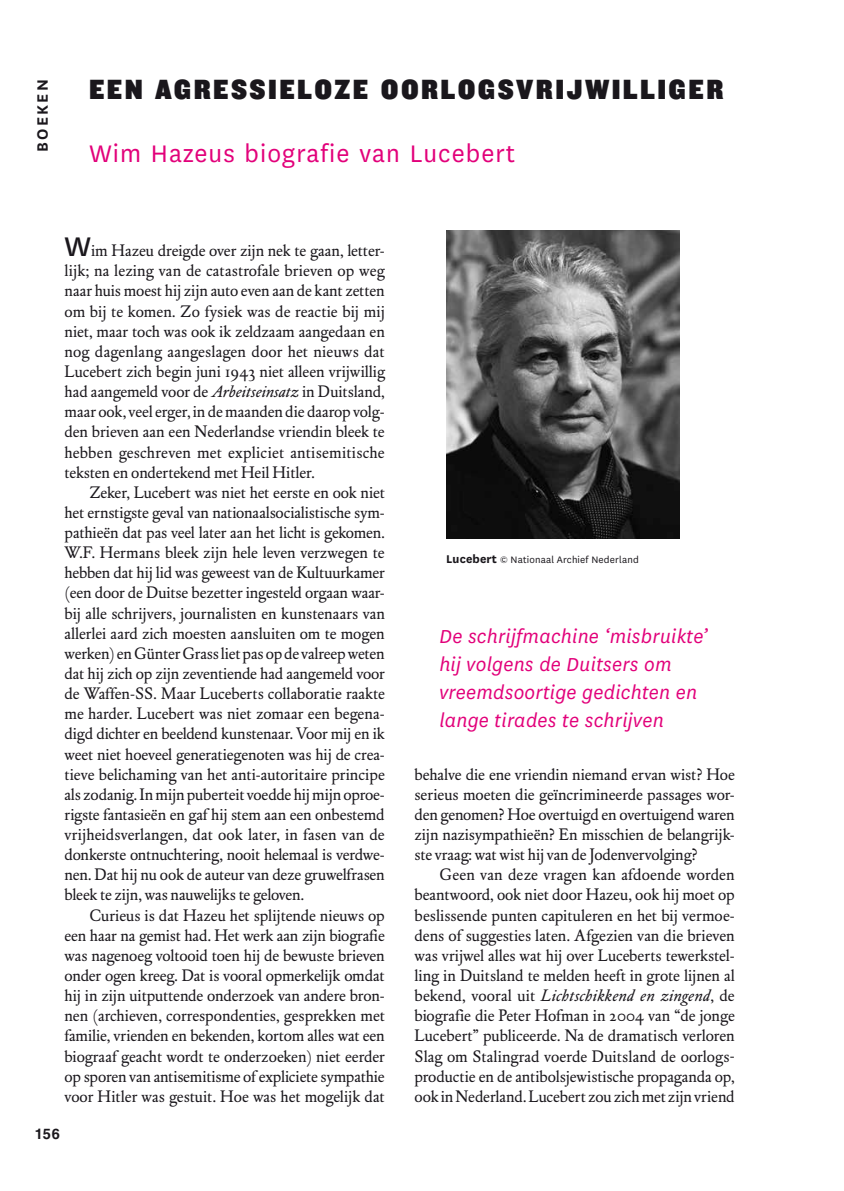
<style>
.page{position:relative;width:844px;height:1191px;background:#fff}
.page>*{position:absolute;margin:0;border:0;box-sizing:border-box;transform-origin:0 0}
.t1{font:28.88px "Knockout HTF91 Ultmt Middlewt";letter-spacing:.11em;color:#1a171c;scale:.95 1}
.t2{font:28px "National";letter-spacing:.04em;color:#e2007a}
.t3{font:italic 22.05px/28px "National";letter-spacing:.01em;color:#e2007a}
.t4{font:600 17.5px "National";letter-spacing:.12em;color:#1a171c}
.t5{font:16.45px/20.1px "DTL Elzevir ST";letter-spacing:-.005em;color:#1a171c;text-align:justify}
.t6{font:italic 16.28px "DTL Elzevir ST";letter-spacing:.025em;color:#1a171c}
.t7{font:700 14.7px "Helvetica LT Std";color:#1a171c}
.t8{font:10.85px "National";letter-spacing:.015em;color:#1a171c}
.s1{font-family:"National";font-size:31.5px}
.s2{font-style:italic;font-size:16.28px}
.s3{font-weight:700;font-size:13.12px}
.s4{font-style:normal;font-size:16.45px}
</style>
<div class="page">
<img style="left:446px;top:231px;width:233px;height:307px">
<p class="t4" style="left:30px;top:152px;width:74px;rotate:-90deg">BOEKEN</p>
<h1 class="t1" style="left:89px;top:73px;width:668px">EEN AGRESSIELOZE OORLOGSVRIJWILLIGER</h1>
<h2 class="t2" style="left:89px;top:135px;width:427px">Wim Hazeus biografie van Lucebert</h2>
<p class="t5" style="left:64px;top:241px;width:322px"><span class="s1">W</span>im Hazeu dreigde over zijn nek te gaan, letter&shy;lijk; na lezing van de catastrofale brieven op weg naar huis moest hij zijn auto even aan de kant zetten om bij te komen. Zo fysiek was de reactie bij mij niet, maar toch was ook ik zeldzaam aangedaan en nog dagenlang aangeslagen door het nieuws dat Lucebert zich begin juni 1943 niet alleen vrijwillig had aangemeld voor de <span class="s2">Arbeitseinsatz</span> in Duitsland, maar ook, veel erger, in de maanden die daarop volg&shy;den brieven aan een Nederlandse vriendin bleek te hebben geschreven met expliciet antisemitische teksten en ondertekend met Heil Hitler.</p>
<p class="t5" style="left:64px;top:482px;width:322px;text-indent:25px">Zeker, Lucebert was niet het eerste en ook niet het ernstigste geval van nationaalsocialistische sym&shy;pathieën dat pas veel later aan het licht is gekomen.<br>W.F. Hermans bleek zijn hele leven verzwegen te hebben dat hij lid was geweest van de Kultuurkamer (een door de Duitse bezetter ingesteld orgaan waar&shy;bij alle schrijvers, journalisten en kunstenaars van allerlei aard zich moesten aansluiten om te mogen werken) en Günter Grass liet pas op de valreep weten dat hij zich op zijn zeventiende had aangemeld voor de Waffen-SS. Maar Luceberts collaboratie raakte me harder. Lucebert was niet zomaar een begena&shy;digd dichter en beeldend kunstenaar. Voor mij en ik weet niet hoeveel generatiegenoten was hij de crea&shy;tieve belichaming van het anti-autoritaire principe als zodanig. In mijn puberteit voedde hij mijn oproe&shy;rigste fantasieën en gaf hij stem aan een onbestemd vrijheidsverlangen, dat ook later, in fasen van de donkerste ontnuchtering, nooit helemaal is verdwe&shy;nen. Dat hij nu ook de auteur van deze gruwelfrasen bleek te zijn, was nauwelijks te geloven.</p>
<p class="t5" style="left:64px;top:905px;width:322px;text-indent:25px">Curieus is dat Hazeu het splijtende nieuws op een haar na gemist had. Het werk aan zijn biografie was nagenoeg voltooid toen hij de bewuste brieven onder ogen kreeg. Dat is vooral opmerkelijk omdat hij in zijn uitputtende onderzoek van andere bron&shy;nen (archieven, correspondenties, gesprekken met familie, vrienden en bekenden, kortom alles wat een biograaf geacht wordt te onderzoeken) niet eerder op sporen van antisemitisme of expliciete sympathie voor Hitler was gestuit. Hoe was het mogelijk dat</p>
<p class="t8" style="left:446px;top:553px;width:194px"><span class="s3">Lucebert</span> © Nationaal Archief Nederland</p>
<h3 class="t3" style="left:439px;top:621px;width:269px">De schrijfmachine ‘misbruikte’ hij volgens de Duitsers om vreemdsoortige gedichten en lange tirades te schrijven</h3>
<p class="t5" style="left:414px;top:764px;width:322px">behalve die ene vriendin niemand ervan wist? Hoe serieus moeten die geïncrimineerde passages wor&shy;den genomen? Hoe overtuigd en overtuigend waren zijn nazisympathieën? En misschien de belangrijk&shy;ste vraag: wat wist hij van de Jodenvervolging?</p>
<p class="t5" style="left:414px;top:865px;width:322px;text-indent:25px">Geen van deze vragen kan afdoende worden beantwoord, ook niet door Hazeu, ook hij moet op beslissende punten capituleren en het bij vermoe&shy;dens of suggesties laten. Afgezien van die brieven was vrijwel alles wat hij over Luceberts tewerkstel&shy;ling in Duitsland te melden heeft in grote lijnen al</p>
<p class="t6" style="left:414px;top:986px;width:321px"><span class="s4">bekend, vooral uit</span> Lichtschikkend en zingend<span class="s4">, de</span></p>
<p class="t5" style="left:414px;top:1005px;width:321px">biografie die Peter Hofman in 2004 van “de jonge Lucebert” publiceerde. Na de dramatisch verloren Slag om Stalingrad voerde Duitsland de oorlogs&shy;productie en de antibolsjewistische propaganda op, ook in Nederland. Lucebert zou zich met zijn vriend</p>
<p class="t7" style="left:35px;top:1124px;width:27px">156</p>
</div>
